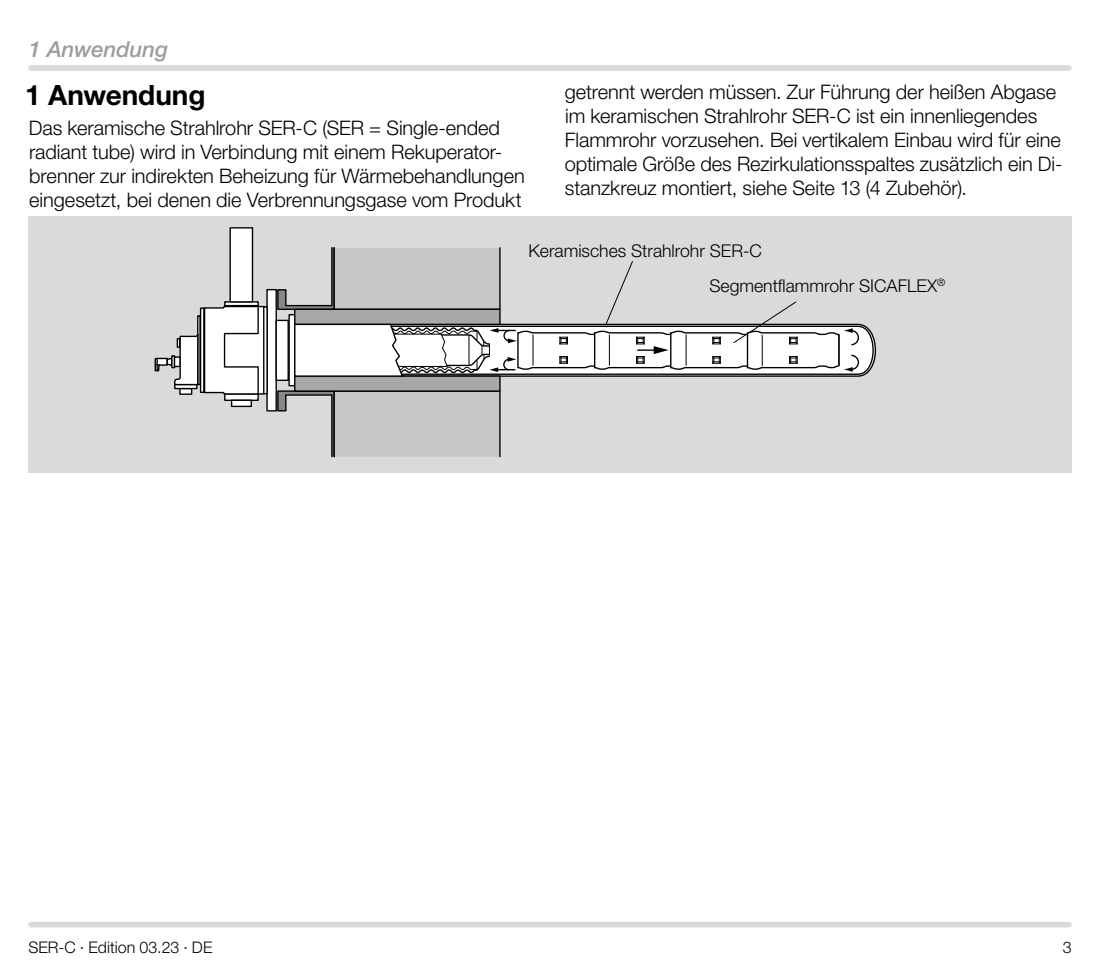
<style>
.page{position:relative;width:1100px;height:970px;background:#fff}
.page>*{position:absolute;margin:0;border:0;box-sizing:border-box;transform-origin:0 0}
.t1{font:700 28px "Helvetica Neue LT Pro";letter-spacing:-.005em;color:#000}
.t2{font:italic 500 22px "Helvetica Neue LT Pro";color:#9d9d9c}
.t3{font:300 20px/24px "Helvetica Neue LT Pro";letter-spacing:-.005em;color:#000}
.t4{font:300 17.6px/35.2px "Helvetica Neue LT Pro";color:#000}
.t5{font:300 16px "Helvetica Neue LT Pro";letter-spacing:.005em;color:#000}
</style>
<div class="page">
<div style="left:31px;top:921px;width:1038px;height:6px;background:#dadada"></div>
<div style="left:31px;top:65px;width:1038px;height:6px;background:#dadada"></div>
<div style="left:28px;top:216px;width:1043px;height:256px;background:#dadada"></div>
<div style="left:225px;top:394px;width:33px;height:6px;background:#fff"></div>
<div style="left:224px;top:393px;width:35px;height:8px;border:1px solid #000"></div>
<hr style="left:225px;top:302px;width:33px;height:4px;background:#f5f5f5">
<div style="left:224px;top:301px;width:35px;height:6px;border:1px solid #000"></div>
<svg style="left:155px;top:305px;width:110px;height:90px"></svg>
<div style="left:230px;top:228px;width:22px;height:74px;background:#fff"></div>
<div style="left:229px;top:227px;width:24px;height:75px;border:1px solid #000"></div>
<div style="left:267px;top:289px;width:9px;height:122px;background:#fff"></div>
<div style="left:266px;top:289px;width:11px;height:122px;border:1px solid #000"></div>
<div style="left:276px;top:320px;width:12px;height:60px;background:#fff"></div>
<div style="left:275px;top:320px;width:14px;height:61px;border:1px solid #000"></div>
<div style="left:289px;top:315px;width:6px;height:70px;background:#fff"></div>
<div style="left:288px;top:314px;width:7px;height:72px;border:1px solid #000"></div>
<svg style="left:276px;top:389px;width:59px;height:69px"></svg>
<div style="left:333px;top:390px;width:168px;height:67px;background:#c6c6c6;border:1px solid #000"></div>
<div style="left:295px;top:376px;width:205px;height:15px;background:#a8a8a7"></div>
<div style="left:294px;top:375px;width:207px;height:17px;border:1px solid #000"></div>
<div style="left:232px;top:400px;width:19px;height:6px;background:#fff"></div>
<div style="left:231px;top:399px;width:21px;height:8px;border:1px solid #000"></div>
<hr style="left:264px;top:307px;width:3px;height:86px;background:#fff">
<div style="left:263px;top:306px;width:5px;height:88px;border:1px solid #000"></div>
<svg style="left:276px;top:247px;width:600px;height:131px"></svg>
<p class="t2" style="left:28px;top:36px;width:141px">1 Anwendung</p>
<h1 class="t1" style="left:25px;top:78px;width:182px">1 Anwendung</h1>
<p class="t3" style="left:29px;top:115px;width:497px">Das keramische Strahlrohr SER-C (SER = Single-ended radiant tube) wird in Verbindung mit einem Rekuperator&shy;brenner zur indirekten Beheizung für Wärmebehandlungen eingesetzt, bei denen die Verbrennungsgase vom Produkt</p>
<p class="t3" style="left:565px;top:80px;width:499px">getrennt werden müssen. Zur Führung der heißen Abgase im keramischen Strahlrohr SER-C ist ein innenliegendes Flammrohr vorzusehen. Bei vertikalem Einbau wird für eine optimale Größe des Rezirkulationsspaltes zusätzlich ein Di&shy;stanzkreuz montiert, siehe Seite 13 (4 Zubehör).</p>
<p class="t4" style="left:709px;top:233px;width:237px;text-indent:-181px">Keramisches Strahlrohr SER-C<br>Segmentflammrohr SICAFLEX<sup>®</sup></p>
<p class="t5" style="left:28px;top:937px;width:186px">SER-C · Edition 03.23 · DE</p>
<p class="t5" style="left:1063px;top:937px;width:10px">3</p>
</div>
